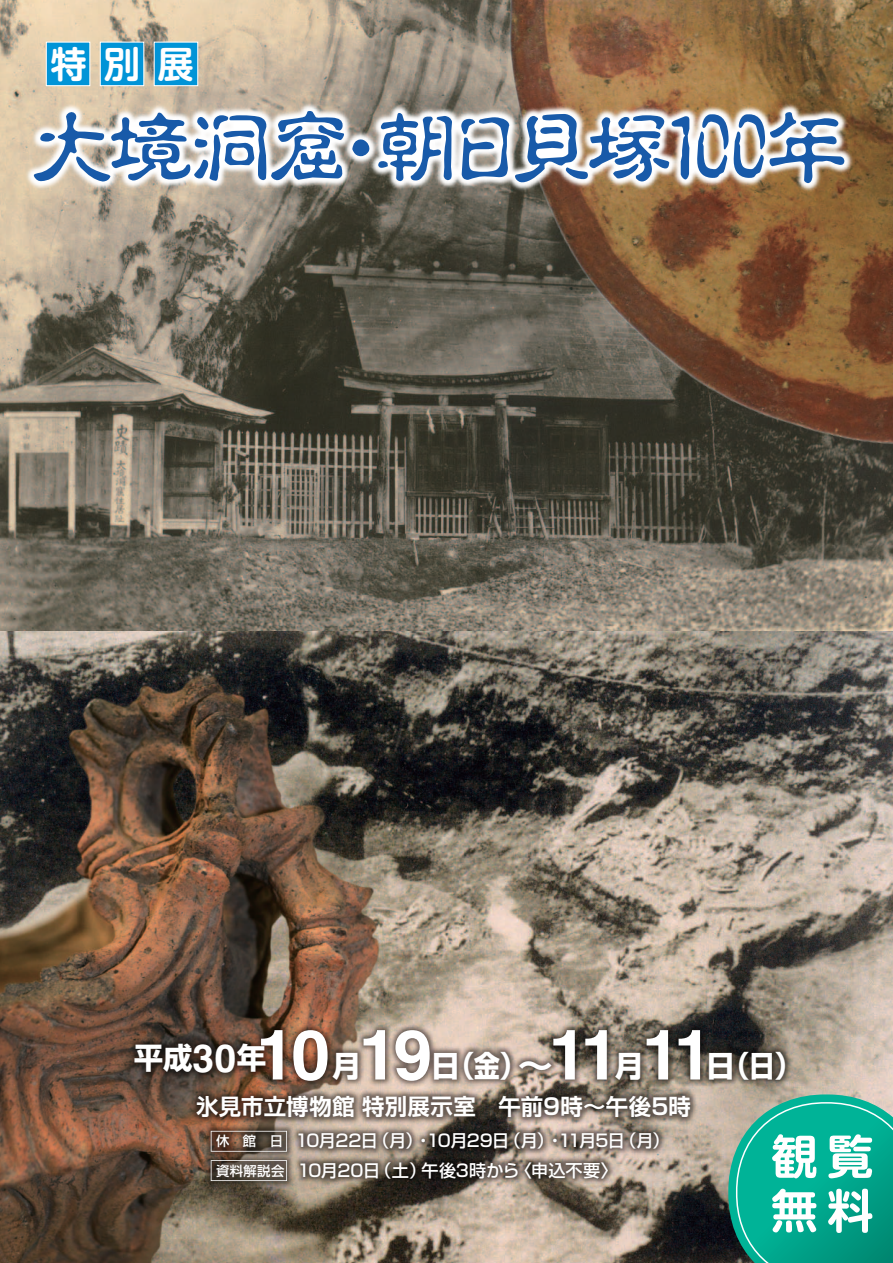
<style>
.page{position:relative;width:893px;height:1263px;background:#fff}
.page>*{position:absolute;margin:0;border:0;box-sizing:border-box;transform-origin:0 0}
.t1{font:85.05px "HG Han Kointai";letter-spacing:-.08em;color:#185aa9}
.t2{font:700 69.6px "Helvetica";color:#fff}
.t3{font:700 36.45px "Shin M Go Pro De";color:#fff}
.t4{font:700 29.4px "Shin Go Pro";color:#fff}
.t5{font:700 22.35px "Shin Go Pro De";letter-spacing:.01em;color:#fff}
.t6{font:500 17.1px/29.5px "Shin Go Pro";letter-spacing:-.035em;color:#fff}
.t7{font:500 13.35px "Shin Go Pro";letter-spacing:.03em;color:#fff}
.s1{font-size:35.1px}
.s2{font-family:"Helvetica";font-size:69.6px}
.s3{font-family:"Helvetica";font-size:39px}
</style>
<div class="page">
<img style="left:0;top:0;width:893px;height:1263px">
<div style="left:46px;top:42px;width:44px;height:44px;background:#0094d7"></div>
<div style="left:100px;top:42px;width:44px;height:44px;background:#0094d7"></div>
<div style="left:154px;top:42px;width:44px;height:44px;background:#0094d7"></div>
<img style="left:492px;top:0;width:401px;height:474px">
<img style="left:0;top:630px;width:402px;height:633px">
<img style="left:0;top:52px;width:893px;height:190px">
<svg style="left:728px;top:1094px;width:165px;height:169px;background:#2caa96"></svg>
<img style="left:78px;top:973px;width:764px;height:265px">
<svg style="left:211px;top:1131px;width:76px;height:21px;background:#5e4d41"></svg>
<svg style="left:211px;top:1160px;width:76px;height:21px;background:#60584f"></svg>
<h3 class="t3" style="left:50px;top:35px;width:38px">特</h3>
<h1 class="t1" style="left:29px;top:105px;width:822px">大境洞窟・朝日貝塚100年</h1>
<h3 class="t3" style="left:104px;top:35px;width:91px">別展</h3>
<h2 class="t2" style="left:256px;top:1012px;width:177px">10 19</h2>
<h3 class="t4" style="left:431px;top:1042px;width:190px">日（金）<span class="s1">～</span><span class="s2">11</span></h3>
<h3 class="t4" style="left:134px;top:1035px;width:134px">平成<span class="s3">30</span>年</h3>
<h3 class="t4" style="left:332px;top:1042px;width:31px">月</h3>
<h2 class="t2" style="left:642px;top:1012px;width:72px">11</h2>
<h3 class="t4" style="left:615px;top:1042px;width:31px">月</h3>
<h3 class="t5" style="left:196px;top:1088px;width:496px">氷見市立博物館 特別展示室　午前9時～午後5時</h3>
<p class="t7" style="left:216px;top:1130px;width:68px">休　館　日</p>
<p class="t7" style="left:216px;top:1160px;width:70px">資料解説会</p>
<p class="t6" style="left:295px;top:1124px;width:376px">10月22日（月）・10月29日（月）・11月5日（月）<br>10月20日（土）午後3時から〈申込不要〉</p>
<h3 class="t4" style="left:706px;top:1042px;width:96px">日（日）</h3>
</div>
